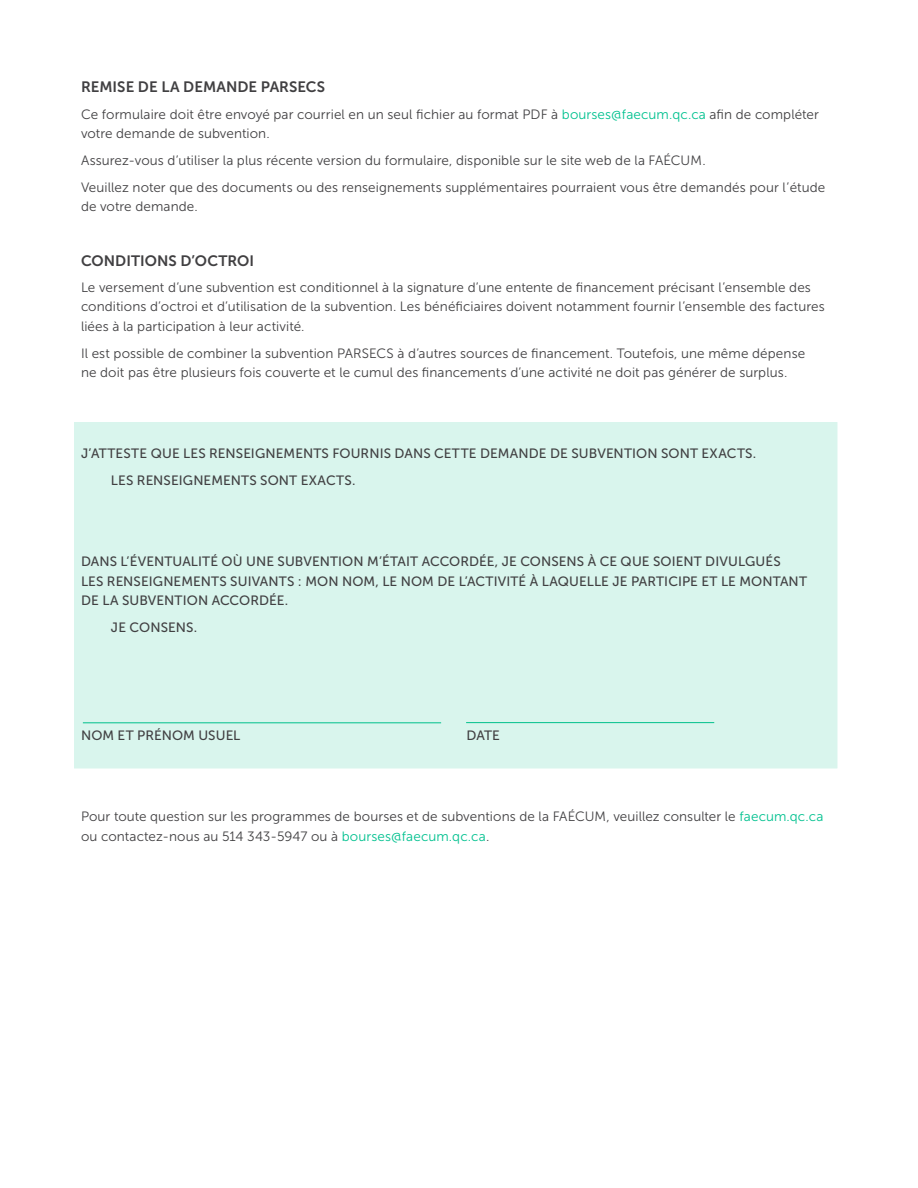
<style>
.page{position:relative;width:918px;height:1188px;background:#fff}
.page>*{position:absolute;margin:0;border:0;box-sizing:border-box;transform-origin:0 0}
.t1{font:15px "Museo Sans 700";letter-spacing:.005em;color:#414042}
.t2{font:13.5px/19.5px "Museo Sans 300";letter-spacing:.005em;color:#414042}
.t3{font:13.5px/19.5px "Museo Sans 500";letter-spacing:.01em;color:#414042}
.s1{color:#00c18f}
</style>
<div class="page">
<div style="left:74px;top:422px;width:763px;height:346px;background:#d9f5ed"></div>
<hr style="left:83px;top:723px;width:358px;height:1px;background:#00c08b">
<hr style="left:466px;top:722px;width:248px;height:1px;background:#00c08b">
<p class="t1" style="left:81px;top:79px;width:246px">REMISE DE LA DEMANDE PARSECS</p>
<p class="t2" style="left:81px;top:104px;width:739px">Ce formulaire doit être envoyé par courriel en un seul fichier au format PDF à <span class="s1">bourses@faecum.qc.ca</span> afin de compléter votre demande de subvention.</p>
<p class="t2" style="left:81px;top:147px;width:746px;line-height:27px">Assurez-vous d’utiliser la plus récente version du formulaire, disponible sur le site web de la FAÉCUM.<br>Veuillez noter que des documents ou des renseignements supplémentaires pourraient vous être demandés pour l’étude</p>
<p class="t2" style="left:81px;top:197px;width:118px">de votre demande.</p>
<p class="t1" style="left:81px;top:252px;width:175px">CONDITIONS D’OCTROI</p>
<p class="t2" style="left:81px;top:277px;width:745px">Le versement d’une subvention est conditionnel à la signature d’une entente de financement précisant l’ensemble des conditions d’octroi et d’utilisation de la subvention. Les bénéficiaires doivent notamment fournir l’ensemble des factures liées à la participation à leur activité.</p>
<p class="t2" style="left:81px;top:343px;width:726px">Il est possible de combiner la subvention PARSECS à d’autres sources de financement. Toutefois, une même dépense ne doit pas être plusieurs fois couverte et le cumul des financements d’une activité ne doit pas générer de surplus.</p>
<p class="t3" style="left:111px;top:440px;width:647px;line-height:27px;text-indent:-30px">J’ATTESTE QUE LES RENSEIGNEMENTS FOURNIS DANS CETTE DEMANDE DE SUBVENTION SONT EXACTS.<br>LES RENSEIGNEMENTS SONT EXACTS.</p>
<p class="t3" style="left:81px;top:552px;width:728px">DANS L’ÉVENTUALITÉ OÙ UNE SUBVENTION M’ÉTAIT ACCORDÉE, JE CONSENS À CE QUE SOIENT DIVULGUÉS<br>LES RENSEIGNEMENTS SUIVANTS : MON NOM, LE NOM DE L’ACTIVITÉ À LAQUELLE JE PARTICIPE ET LE MONTANT<br>DE LA SUBVENTION ACCORDÉE.</p>
<p class="t3" style="left:111px;top:618px;width:88px">JE CONSENS.</p>
<p class="t3" style="left:81px;top:726px;width:161px">NOM ET PRÉNOM USUEL</p>
<p class="t3" style="left:467px;top:726px;width:35px">DATE</p>
<p class="t2" style="left:81px;top:807px;width:744px">Pour toute question sur les programmes de bourses et de subventions de la FAÉCUM, veuillez consulter le <span class="s1">faecum.qc.ca </span>ou contactez-nous au 514 343-5947 ou à <span class="s1">bourses@faecum.qc.ca</span>.</p>
</div>
